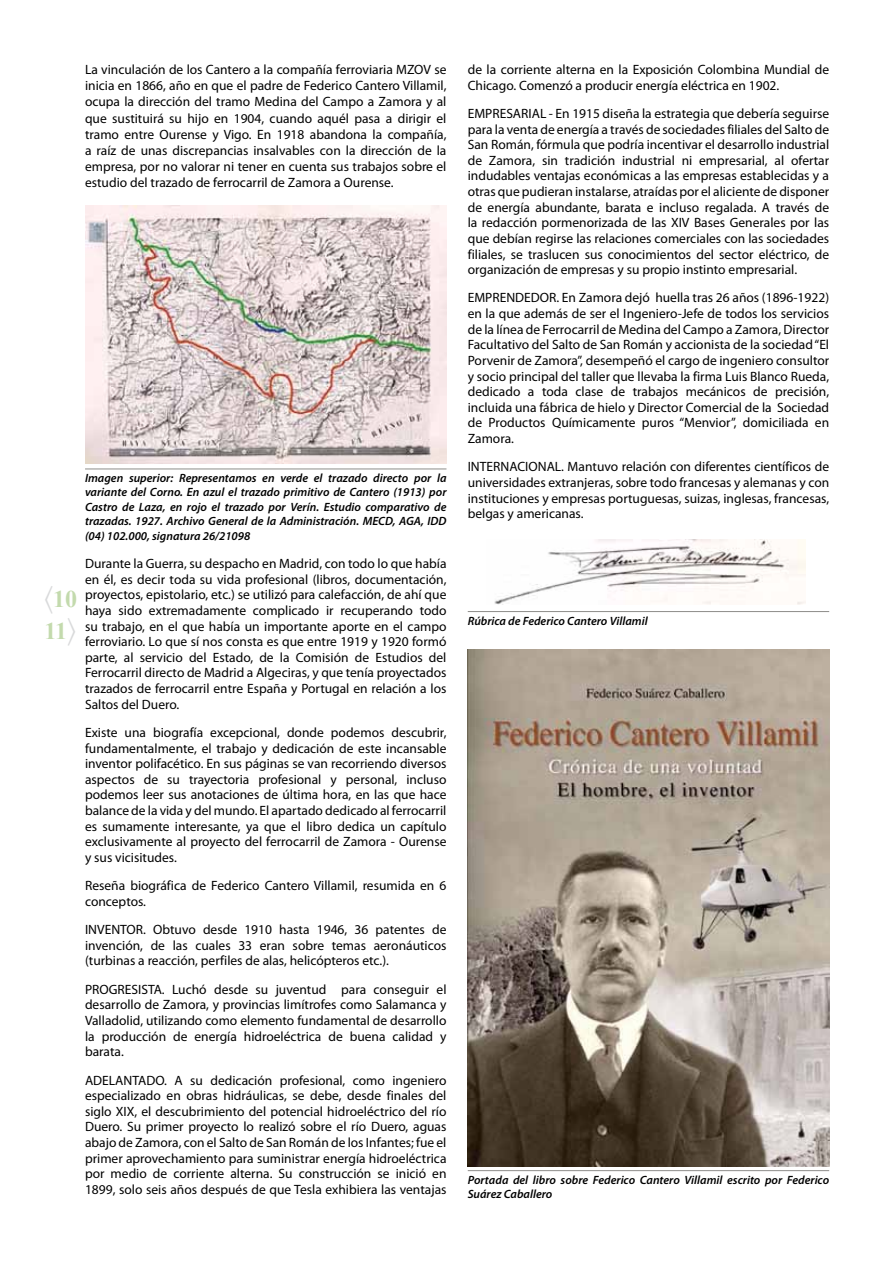
<style>
.page{position:relative;width:893px;height:1263px;background:#fff}
.page>*{position:absolute;margin:0;border:0;box-sizing:border-box;transform-origin:0 0}
.t1{font:700 24px/32.4px "Times New Roman";color:#c3daad;text-align:center}
.t2{font:13.5px/15.6px "Myriad Pro";color:#000;text-align:justify}
.t3{font:italic 600 12px/14.4px "Myriad Pro";color:#000}
</style>
<div class="page">
<img style="left:468px;top:649px;width:361px;height:518px">
<img style="left:85px;top:206px;width:361px;height:257px">
<img style="left:494px;top:539px;width:312px;height:66px">
<hr style="left:468px;top:1170px;width:361px;height:1px;background:#8e8d8a">
<hr style="left:468px;top:611px;width:361px;height:1px;background:#8e8d8a">
<hr style="left:85px;top:469px;width:361px;height:1px;background:#8e8d8a">
<p class="t2" style="left:85px;top:61px;width:363px;line-height:16.2px">La vinculación de los Cantero a la compañía ferroviaria MZOV se inicia en 1866, año en que el padre de Federico Cantero Villamil, ocupa la dirección del tramo Medina del Campo a Zamora y al que sustituirá su hijo en 1904, cuando aquél pasa a dirigir el tramo entre Ourense y Vigo. En 1918 abandona la compañía, a raíz de unas discrepancias insalvables con la dirección de la empresa, por no valorar ni tener en cuenta sus trabajos sobre el estudio del trazado de ferrocarril de Zamora a Ourense.</p>
<h1 class="t1" style="left:44px;top:582px;width:34px">10<br>11</h1>
<p class="t3" style="left:85px;top:470px;width:363px;text-align:justify">Imagen superior: Representamos en verde el trazado directo por la variante del Corno. En azul el trazado primitivo de Cantero (1913) por Castro de Laza, en rojo el trazado por Verín. Estudio comparativo de trazadas. 1927. Archivo General de la Administración. MECD, AGA, IDD (04) 102.000, signatura 26/21098</p>
<p class="t2" style="left:85px;top:556px;width:363px">Durante la Guerra, su despacho en Madrid, con todo lo que había en él, es decir toda su vida profesional (libros, documentación, proyectos, epistolario, etc.) se utilizó para calefacción, de ahí que haya sido extremadamente complicado ir recuperando todo su trabajo, en el que había un importante aporte en el campo ferroviario. Lo que sí nos consta es que entre 1919 y 1920 formó parte, al servicio del Estado, de la Comisión de Estudios del Ferrocarril directo de Madrid a Algeciras, y que tenía proyectados trazados de ferrocarril entre España y Portugal en relación a los Saltos del Duero.</p>
<p class="t2" style="left:85px;top:724px;width:363px">Existe una biografía excepcional, donde podemos descubrir, fundamentalmente, el trabajo y dedicación de este incansable inventor polifacético. En sus páginas se van recorriendo diversos aspectos de su trayectoria profesional y personal, incluso podemos leer sus anotaciones de última hora, en las que hace balance de la vida y del mundo. El apartado dedicado al ferrocarril es sumamente interesante, ya que el libro dedica un capítulo exclusivamente al proyecto del ferrocarril de Zamora - Ourense y sus vicisitudes.</p>
<p class="t2" style="left:85px;top:878px;width:363px">Reseña biográfica de Federico Cantero Villamil, resumida en 6 conceptos.</p>
<p class="t2" style="left:85px;top:922px;width:363px">INVENTOR. Obtuvo desde 1910 hasta 1946, 36 patentes de invención, de las cuales 33 eran sobre temas aeronáuticos (turbinas a reacción, perfiles de alas, helicópteros etc.).</p>
<p class="t2" style="left:85px;top:981px;width:363px">PROGRESISTA. Luchó desde su juventud para conseguir el desarrollo de Zamora, y provincias limítrofes como Salamanca y Valladolid, utilizando como elemento fundamental de desarrollo la producción de energía hidroeléctrica de buena calidad y barata.</p>
<p class="t2" style="left:85px;top:1072px;width:363px">ADELANTADO. A su dedicación profesional, como ingeniero especializado en obras hidráulicas, se debe, desde finales del siglo XIX, el descubrimiento del potencial hidroeléctrico del río Duero. Su primer proyecto lo realizó sobre el río Duero, aguas abajo de Zamora, con el Salto de San Román de los Infantes; fue el primer aprovechamiento para suministrar energía hidroeléctrica por medio de corriente alterna. Su construcción se inició en 1899, solo seis años después de que Tesla exhibiera las ventajas</p>
<p class="t2" style="left:468px;top:62px;width:363px">de la corriente alterna en la Exposición Colombina Mundial de<br>Chicago. Comenzó a producir energía eléctrica en 1902.</p>
<p class="t2" style="left:468px;top:105px;width:363px">EMPRESARIAL - En 1915 diseña la estrategia que debería seguirse para la venta de energía a través de sociedades filiales del Salto de San Román, fórmula que podría incentivar el desarrollo industrial de Zamora, sin tradición industrial ni empresarial, al ofertar indudables ventajas económicas a las empresas establecidas y a otras que pudieran instalarse, atraídas por el aliciente de disponer de energía abundante, barata e incluso regalada. A través de la redacción pormenorizada de las XIV Bases Generales por las que debían regirse las relaciones comerciales con las sociedades filiales, se traslucen sus conocimientos del sector eléctrico, de organización de empresas y su propio instinto empresarial.</p>
<p class="t2" style="left:468px;top:290px;width:363px">EMPRENDEDOR. En Zamora dejó huella tras 26 años (1896-1922) en la que además de ser el Ingeniero-Jefe de todos los servicios de la línea de Ferrocarril de Medina del Campo a Zamora, Director Facultativo del Salto de San Román y accionista de la sociedad “El Porvenir de Zamora”, desempeñó el cargo de ingeniero consultor y socio principal del taller que llevaba la firma Luis Blanco Rueda, dedicado a toda clase de trabajos mecánicos de precisión, incluida una fábrica de hielo y Director Comercial de la Sociedad de Productos Químicamente puros “Menvior”, domiciliada en Zamora.</p>
<p class="t2" style="left:468px;top:459px;width:363px">INTERNACIONAL. Mantuvo relación con diferentes científicos de universidades extranjeras, sobre todo francesas y alemanas y con instituciones y empresas portuguesas, suizas, inglesas, francesas, belgas y americanas.</p>
<p class="t3" style="left:468px;top:613px;width:181px">Rúbrica de Federico Cantero Villamil</p>
<p class="t3" style="left:468px;top:1172px;width:363px">Portada del libro sobre Federico Cantero Villamil escrito por Federico<br>Suárez Caballero</p>
</div>
